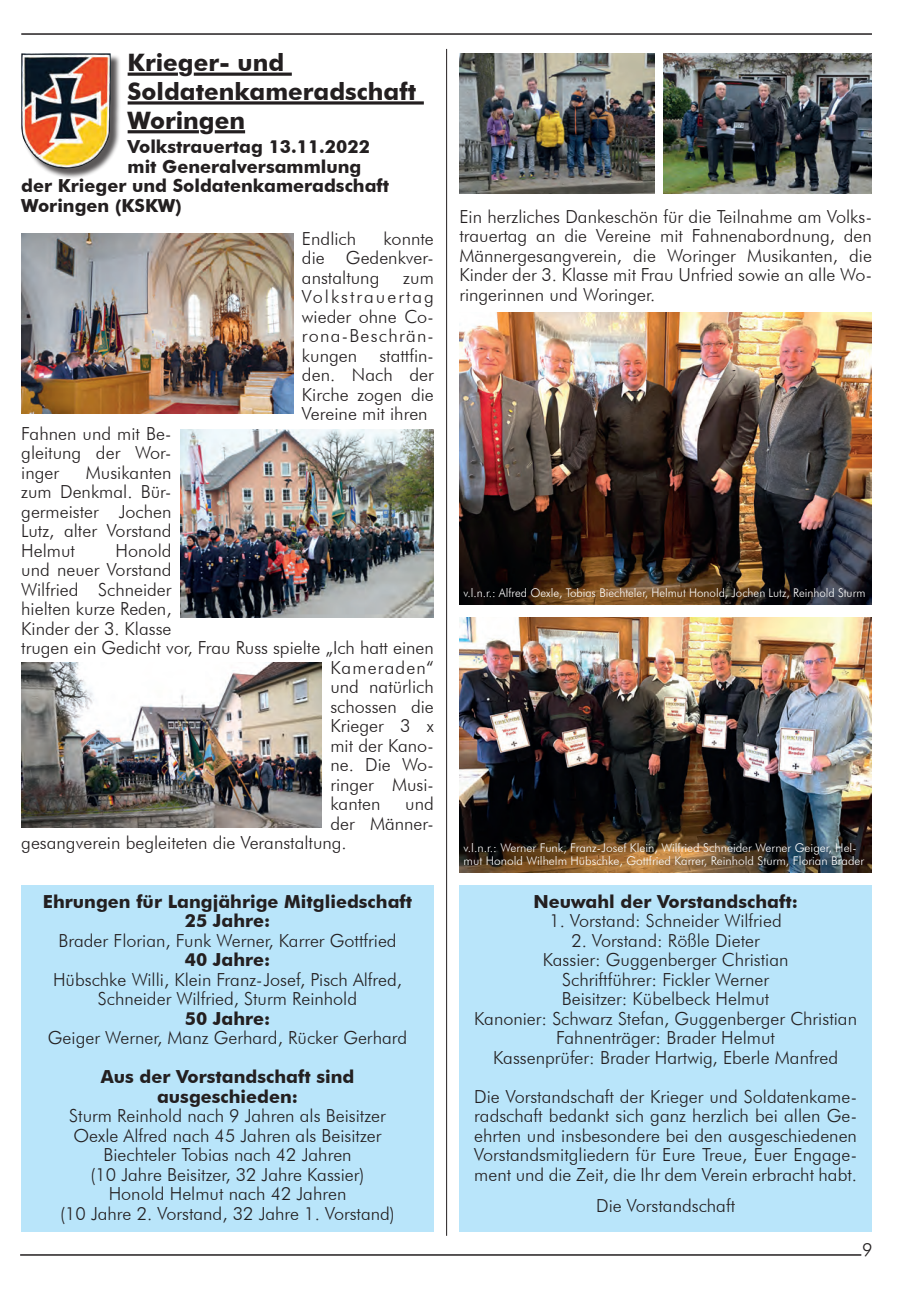
<style>
.page{position:relative;width:906px;height:1289px;background:#fff}
.page>*{position:absolute;margin:0;border:0;box-sizing:border-box;transform-origin:0 0}
.t1{font:700 24px/28.8px "Futura BT";color:#231f20}
.t2{font:300 18px/19.5px "Futura BT";color:#231f20;text-align:justify}
.t3{font:700 18px "Futura BT";color:#231f20}
.t4{font:300 18px "Futura BT";letter-spacing:.065em;color:#231f20}
.t5{font:300 12px/13.5px "Futura BT";color:#fff}
.t6{font:300 12px "Futura BT";color:#fff;scale:.96 1}
</style>
<div class="page">
<hr style="left:21px;top:33px;width:851px;height:2px;background:#231f20">
<hr style="left:20px;top:1254px;width:841px;height:1px;background:#231f20">
<hr style="left:446px;top:49px;width:1px;height:1186px;background:#231f20">
<div style="left:21px;top:884px;width:413px;height:347px;background:#b9e5fa"></div>
<div style="left:459px;top:884px;width:413px;height:347px;background:#b9e5fa"></div>
<hr style="left:128px;top:73px;width:50px;height:3px;background:#231f20">
<hr style="left:194px;top:73px;width:98px;height:3px;background:#231f20">
<svg style="left:128px;top:101px;width:296px;height:4px"></svg>
<hr style="left:128px;top:130px;width:71px;height:3px;background:#231f20">
<hr style="left:215px;top:130px;width:30px;height:3px;background:#231f20">
<div style="left:23px;top:54px;width:98px;height:125px;background:#231f20;opacity:.75"></div>
<img style="left:21px;top:53px;width:90px;height:116px">
<img style="left:21px;top:662px;width:301px;height:165px">
<img style="left:21px;top:233px;width:272px;height:181px">
<img style="left:180px;top:429px;width:254px;height:188px">
<img style="left:663px;top:53px;width:209px;height:140px">
<img style="left:459px;top:53px;width:195px;height:140px">
<img style="left:459px;top:313px;width:413px;height:291px">
<img style="left:459px;top:617px;width:413px;height:255px">
<p class="t1" style="left:128px;top:48px;width:158px">Krieger- und</p>
<p class="t1" style="left:128px;top:77px;width:290px">Soldatenkameradschaft<br>Woringen</p>
<p class="t3" style="left:128px;top:136px;width:244px">Volkstrauertag 13.11.2022</p>
<p class="t3" style="left:128px;top:155px;width:235px">mit Generalversammlung</p>
<p class="t3" style="left:21px;top:175px;width:369px">der Krieger und Soldatenkameradschaft</p>
<p class="t3" style="left:21px;top:194px;width:162px">Woringen (KSKW)</p>
<p class="t2" style="left:302px;top:228px;width:56px">Endlich</p>
<p class="t2" style="left:302px;top:228px;width:133px;text-indent:81px">konnte die Gedenkver&shy;anstaltung</p>
<p class="t2" style="left:302px;top:267px;width:133px;text-indent:101px">zum Volkstrauertag wieder ohne Co&shy;rona-Beschrän&shy;kungen stattfin&shy;den. Nach der Kirche zogen die Vereine mit ihren</p>
<p class="t2" style="left:21px;top:423px;width:152px">Fahnen und mit Be&shy;gleitung der Wor&shy;inger</p>
<p class="t2" style="left:21px;top:462px;width:152px;text-indent:65px">Musikanten zum Denkmal. Bür&shy;germeister Jochen Lutz, alter Vorstand Helmut</p>
<p class="t2" style="left:116px;top:540px;width:57px">Honold</p>
<p class="t2" style="left:21px;top:560px;width:152px">und neuer Vorstand</p>
<p class="t2" style="left:21px;top:579px;width:152px">Wilfried Schneider</p>
<p class="t2" style="left:21px;top:599px;width:152px">hielten kurze Reden,</p>
<p class="t2" style="left:21px;top:618px;width:152px">Kinder der 3. Klasse</p>
<p class="t2" style="left:21px;top:638px;width:414px">trugen ein Gedicht vor, Frau Russ spielte „Ich hatt einen</p>
<p class="t4" style="left:330px;top:656px;width:105px">Kameraden“</p>
<p class="t2" style="left:330px;top:677px;width:105px">und natürlich</p>
<p class="t2" style="left:330px;top:696px;width:105px">schossen die</p>
<p class="t2" style="left:330px;top:716px;width:105px">Krieger 3 x</p>
<p class="t2" style="left:330px;top:735px;width:105px">mit der Kano-</p>
<p class="t2" style="left:330px;top:755px;width:105px">ne. Die Wo-</p>
<p class="t2" style="left:330px;top:774px;width:105px">ringer Musi-</p>
<p class="t2" style="left:330px;top:793px;width:52px">kanten</p>
<p class="t2" style="left:405px;top:793px;width:30px">und</p>
<p class="t2" style="left:330px;top:813px;width:105px">der Männer-</p>
<p class="t2" style="left:21px;top:832px;width:327px">gesangverein begleiteten die Veranstaltung.</p>
<p class="t3" style="left:43px;top:890px;width:371px">Ehrungen für Langjährige Mitgliedschaft</p>
<p class="t3" style="left:185px;top:909px;width:87px">25 Jahre:</p>
<p class="t2" style="left:58px;top:930px;width:340px">Brader Florian, Funk Werner, Karrer Gottfried</p>
<p class="t3" style="left:185px;top:948px;width:87px">40 Jahre:</p>
<p class="t2" style="left:53px;top:969px;width:350px;text-align:center">Hübschke Willi, Klein Franz-Josef, Pisch Alfred,<br>Schneider Wilfried, Sturm Reinhold</p>
<p class="t3" style="left:185px;top:1007px;width:87px">50 Jahre:</p>
<p class="t2" style="left:48px;top:1027px;width:361px">Geiger Werner, Manz Gerhard, Rücker Gerhard</p>
<p class="t3" style="left:101px;top:1065px;width:255px">Aus der Vorstandschaft sind</p>
<p class="t3" style="left:157px;top:1085px;width:143px">ausgeschieden:</p>
<p class="t2" style="left:69px;top:1105px;width:318px">Sturm Reinhold nach 9 Jahren als Beisitzer</p>
<p class="t2" style="left:74px;top:1125px;width:309px">Oexle Alfred nach 45 Jahren als Beisitzer</p>
<p class="t2" style="left:103px;top:1144px;width:250px">Biechteler Tobias nach 42 Jahren</p>
<p class="t2" style="left:91px;top:1164px;width:275px">(10 Jahre Beisitzer, 32 Jahre Kassier)</p>
<p class="t2" style="left:109px;top:1183px;width:239px">Honold Helmut nach 42 Jahren</p>
<p class="t2" style="left:60px;top:1203px;width:336px">(10 Jahre 2. Vorstand, 32 Jahre 1. Vorstand)</p>
<p class="t2" style="left:459px;top:206px;width:414px">Ein herzliches Dankeschön für die Teilnahme am Volks&shy;trauertag an die Vereine mit Fahnenabordnung, den Männergesangverein, die Woringer Musikanten, die Kinder der 3. Klasse mit Frau Unfried sowie an alle Wo&shy;ringerinnen und Woringer.</p>
<p class="t6" style="left:463px;top:585px;width:420px">v.l.n.r.: Alfred Oexle, Tobias Biechteler, Helmut Honold, Jochen Lutz, Reinhold Sturm</p>
<p class="t5" style="left:463px;top:840px;width:402px">v.l.n.r.: Werner Funk, Franz-Josef Klein, Wilfried Schneider Werner Geiger, Hel&shy;mut Honold Wilhelm Hübschke, Gottfried Karrer, Reinhold Sturm, Florian Brader</p>
<p class="t3" style="left:533px;top:890px;width:266px">Neuwahl der Vorstandschaft:</p>
<p class="t2" style="left:549px;top:910px;width:234px">1. Vorstand: Schneider Wilfried</p>
<p class="t2" style="left:571px;top:930px;width:190px">2. Vorstand: Rößle Dieter</p>
<p class="t2" style="left:543px;top:949px;width:247px">Kassier: Guggenberger Christian</p>
<p class="t2" style="left:562px;top:969px;width:208px">Schriftführer: Fickler Werner</p>
<p class="t2" style="left:562px;top:988px;width:209px">Beisitzer: Kübelbeck Helmut</p>
<p class="t2" style="left:474px;top:1008px;width:384px">Kanonier: Schwarz Stefan, Guggenberger Christian</p>
<p class="t2" style="left:556px;top:1027px;width:220px">Fahnenträger: Brader Helmut</p>
<p class="t2" style="left:493px;top:1047px;width:346px">Kassenprüfer: Brader Hartwig, Eberle Manfred</p>
<p class="t2" style="left:474px;top:1086px;width:384px">Die Vorstandschaft der Krieger und Soldatenkame&shy;radschaft bedankt sich ganz herzlich bei allen Ge&shy;ehrten und insbesondere bei den ausgeschiedenen Vorstandsmitgliedern für Eure Treue, Euer Engage&shy;ment und die Zeit, die Ihr dem Verein erbracht habt.</p>
<p class="t2" style="left:596px;top:1195px;width:140px">Die Vorstandschaft</p>
<p class="t2" style="left:862px;top:1239px;width:12px">9</p>
</div>
